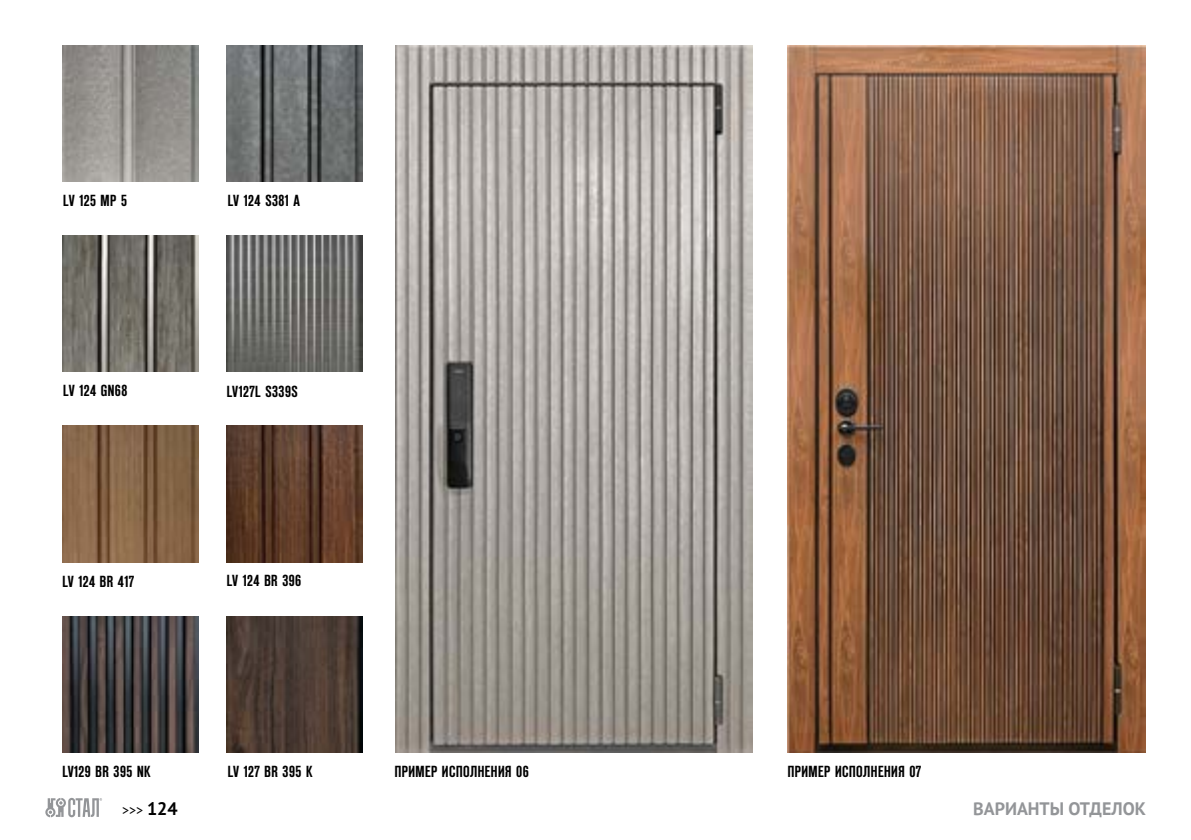
<style>
.page{position:relative;width:1191px;height:840px;background:#fff}
.page>*{position:absolute;margin:0;border:0;box-sizing:border-box;transform-origin:0 0}
.t1{font:700 18px "PT Sans";color:#939598}
.t2{font:16px "Reforma Grotesk Demi C";letter-spacing:.03em;color:#000}
.t3{font:14px "PT Sans";color:#000}
.s1{font-weight:700;font-size:18px}
</style>
<div class="page">
<svg style="left:45px;top:797px;width:57px;height:19px"></svg>
<img style="left:788px;top:45px;width:357px;height:707px">
<img style="left:395px;top:45px;width:357px;height:707px">
<img style="left:62px;top:45px;width:136px;height:136px">
<img style="left:62px;top:235px;width:136px;height:136px">
<img style="left:227px;top:45px;width:136px;height:136px">
<img style="left:227px;top:616px;width:136px;height:136px">
<img style="left:227px;top:235px;width:136px;height:136px">
<img style="left:62px;top:425px;width:136px;height:137px">
<img style="left:227px;top:425px;width:136px;height:137px">
<img style="left:62px;top:616px;width:136px;height:136px">
<p class="t2" style="left:63px;top:192px;width:65px">LV 125 MP 5</p>
<p class="t2" style="left:63px;top:381px;width:66px">LV 124 GN68</p>
<p class="t2" style="left:228px;top:192px;width:74px">LV 124 S381 A</p>
<p class="t2" style="left:227px;top:382px;width:72px">LV127L S339S</p>
<p class="t2" style="left:62px;top:572px;width:73px">LV 124 BR 417</p>
<p class="t2" style="left:227px;top:572px;width:76px">LV 124 BR 396</p>
<p class="t2" style="left:62px;top:762px;width:90px">LV129 BR 395 NK</p>
<p class="t3" style="left:122px;top:800px;width:57px">&gt;&gt;&gt; <span class="s1">124</span></p>
<p class="t2" style="left:228px;top:762px;width:86px">LV 127 BR 395 K</p>
<p class="t2" style="left:395px;top:762px;width:136px">ПРИМЕР ИСПОЛНЕНИЯ 06</p>
<p class="t2" style="left:788px;top:762px;width:135px">ПРИМЕР ИСПОЛНЕНИЯ 07</p>
<p class="t1" style="left:973px;top:796px;width:174px">ВАРИАНТЫ ОТДЕЛОК</p>
</div>
